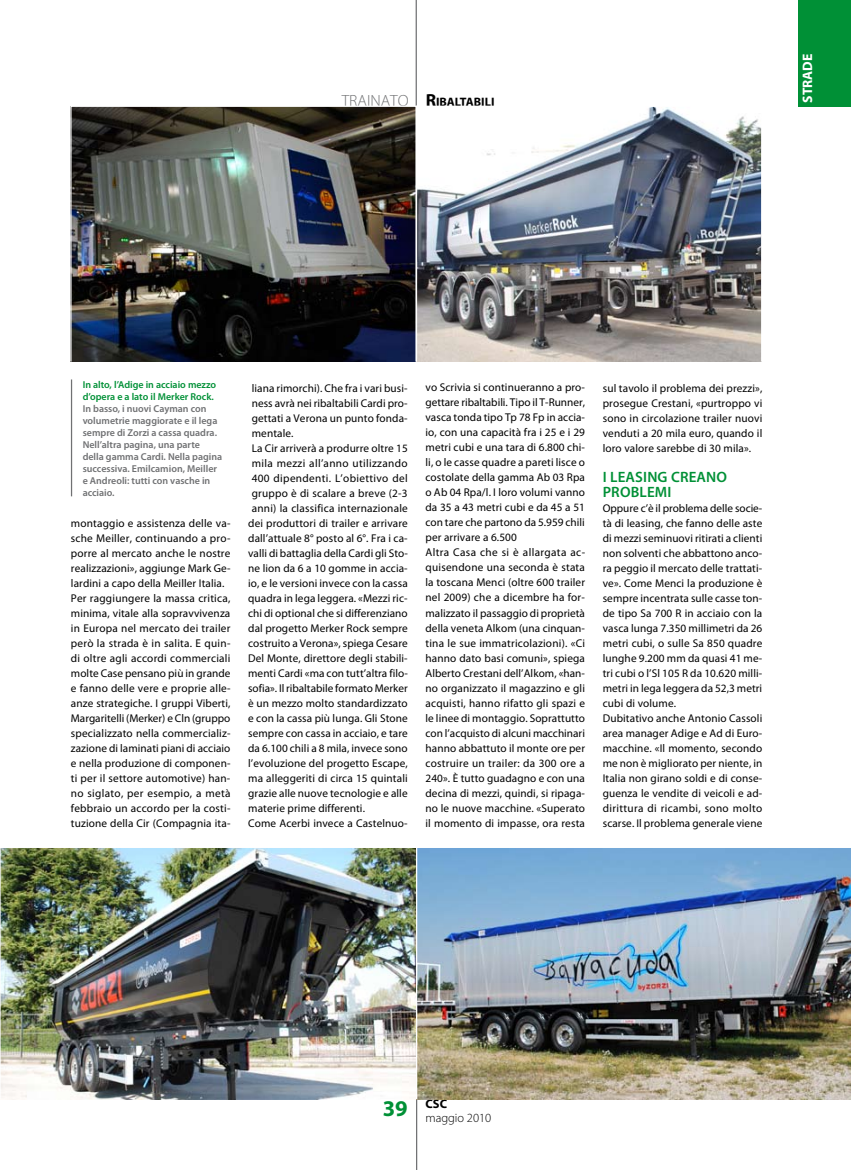
<style>
.page{position:relative;width:851px;height:1170px;background:#fff}
.page>*{position:absolute;margin:0;border:0;box-sizing:border-box;transform-origin:0 0}
.t1{font:700 22.5px "Myriad Pro";color:#009036}
.t2{font:600 15px/15px "Myriad Pro";letter-spacing:.01em;color:#009036}
.t3{font:700 13.75px "Myriad Pro";color:#fff}
.t4{font:300 12.5px "Myriad Pro";color:#000}
.t5{font:700 12.5px "Myriad";color:#000}
.t6{font:700 12.25px "Myriad";color:#000}
.t7{font:11.25px/15px "Myriad Pro";letter-spacing:.01em;color:#000}
.t8{font:11.25px "Myriad Pro";letter-spacing:.03em;color:#000}
.t9{font:600 10px/12px "Myriad Pro";color:#707173}
.t10{font:600 10px/12px "Myriad Pro";color:#009036}
.s1{font-family:"Myriad Pro";font-weight:300;font-size:16.25px;color:#707173}
.s2{font-size:17.5px}
</style>
<div class="page">
<hr style="left:415px;top:0;width:2px;height:106px;background:#707173">
<div style="left:797px;top:0;width:53px;height:106px;background:#009036"></div>
<hr style="left:416px;top:1098px;width:1px;height:71px;background:#707173">
<img style="left:72px;top:108px;width:688px;height:252px">
<div style="left:70px;top:106px;width:346px;height:256px;border:1px solid #fff"></div>
<div style="left:416px;top:106px;width:346px;height:256px;border:1px solid #fff"></div>
<img style="left:2px;top:848px;width:414px;height:249px">
<div style="left:0;top:846px;width:418px;height:253px;border:1px solid #fff"></div>
<img style="left:416px;top:846px;width:434px;height:253px">
<hr style="left:71px;top:379px;width:1px;height:117px;background:#707173">
<p class="t6" style="left:341px;top:96px;width:154px"><span class="s1">TRAINATO</span> <span class="s2">R</span>ibaltabili</p>
<p class="t3" style="left:798px;top:103px;width:51px;rotate:-90deg">STRADE</p>
<p class="t10" style="left:83px;top:378px;width:135px">In alto, l’Adige in acciaio mezzo d’opera e a lato il Merker Rock.</p>
<p class="t9" style="left:83px;top:402px;width:141px">In basso, i nuovi Cayman con volumetrie maggiorate e il lega sempre di Zorzi a cassa quadra.<br>Nell’altra pagina, una parte della gamma Cardi. Nella pagina successiva. Emilcamion, Meiller e Andreoli: tutti con vasche in acciaio.</p>
<p class="t7" style="left:71px;top:515px;width:161px">montaggio e assistenza delle va&shy;sche Meiller, continuando a pro&shy;porre al mercato anche le nostre realizzazioni», aggiunge Mark Ge&shy;lardini a capo della Meiller Italia.<br>Per raggiungere la massa critica, minima, vitale alla sopravvivenza in Europa nel mercato dei trailer però la strada è in salita. E quin&shy;di oltre agli accordi commerciali molte Case pensano più in grande e fanno delle vere e proprie alle&shy;anze strategiche. I gruppi Viberti, Margaritelli (Merker) e Cln (gruppo specializzato nella commercializ&shy;zazione di laminati piani di acciaio e nella produzione di componen&shy;ti per il settore automotive) han&shy;no siglato, per esempio, a metà febbraio un accordo per la costi&shy;tuzione della Cir (Compagnia ita-</p>
<p class="t7" style="left:252px;top:380px;width:157px">liana rimorchi). Che fra i vari busi-</p>
<p class="t7" style="left:252px;top:395px;width:157px">ness avrà nei ribaltabili Cardi pro-</p>
<p class="t7" style="left:252px;top:410px;width:157px">gettati a Verona un punto fonda-</p>
<p class="t7" style="left:252px;top:425px;width:43px">mentale.</p>
<p class="t7" style="left:252px;top:440px;width:157px">La Cir arriverà a produrre oltre 15</p>
<p class="t8" style="left:252px;top:456px;width:157px">mila mezzi all’anno utilizzando</p>
<p class="t8" style="left:252px;top:471px;width:157px">400 dipendenti. L’obiettivo del</p>
<p class="t7" style="left:252px;top:485px;width:157px">gruppo è di scalare a breve (2-3</p>
<p class="t7" style="left:252px;top:500px;width:158px">anni) la classifica internazionale</p>
<p class="t7" style="left:248px;top:515px;width:161px">dei produttori di trailer e arrivare</p>
<p class="t7" style="left:248px;top:530px;width:161px">dall’attuale 8° posto al 6°. Fra i ca-</p>
<p class="t7" style="left:248px;top:545px;width:161px">valli di battaglia della Cardi gli Sto-</p>
<p class="t7" style="left:248px;top:560px;width:161px">ne lion da 6 a 10 gomme in accia-</p>
<p class="t7" style="left:248px;top:575px;width:161px">io, e le versioni invece con la cassa</p>
<p class="t7" style="left:248px;top:590px;width:161px">quadra in lega leggera. «Mezzi ric-</p>
<p class="t7" style="left:248px;top:605px;width:161px">chi di optional che si differenziano</p>
<p class="t7" style="left:248px;top:620px;width:161px">dal progetto Merker Rock sempre</p>
<p class="t7" style="left:248px;top:635px;width:161px">costruito a Verona», spiega Cesare</p>
<p class="t7" style="left:248px;top:650px;width:161px">Del Monte, direttore degli stabili-</p>
<p class="t7" style="left:248px;top:665px;width:161px">menti Cardi «ma con tutt’altra filo-</p>
<p class="t7" style="left:248px;top:680px;width:161px">sofia». Il ribaltabile formato Merker</p>
<p class="t7" style="left:248px;top:695px;width:161px">è un mezzo molto standardizzato</p>
<p class="t7" style="left:248px;top:710px;width:161px">e con la cassa più lunga. Gli Stone</p>
<p class="t7" style="left:248px;top:725px;width:161px">sempre con cassa in acciaio, e tare</p>
<p class="t7" style="left:248px;top:740px;width:161px">da 6.100 chili a 8 mila, invece sono</p>
<p class="t7" style="left:248px;top:755px;width:161px">l’evoluzione del progetto Escape,</p>
<p class="t7" style="left:248px;top:770px;width:161px">ma alleggeriti di circa 15 quintali</p>
<p class="t7" style="left:248px;top:785px;width:161px">grazie alle nuove tecnologie e alle</p>
<p class="t7" style="left:248px;top:800px;width:118px">materie prime differenti.</p>
<p class="t7" style="left:248px;top:815px;width:161px">Come Acerbi invece a Castelnuo-</p>
<p class="t7" style="left:425px;top:380px;width:161px">vo Scrivia si continueranno a pro&shy;gettare ribaltabili. Tipo il T-Runner, vasca tonda tipo Tp 78 Fp in accia&shy;io, con una capacità fra i 25 e i 29 metri cubi e una tara di 6.800 chi&shy;li, o le casse quadre a pareti lisce o costolate della gamma Ab 03 Rpa o Ab 04 Rpa/l. I loro volumi vanno da 35 a 43 metri cubi e da 45 a 51 con tare che partono da 5.959 chili per arrivare a 6.500<br>Altra Casa che si è allargata ac&shy;quisendone una seconda è stata la toscana Menci (oltre 600 trailer nel 2009) che a dicembre ha for&shy;malizzato il passaggio di proprietà della veneta Alkom (una cinquan&shy;tina le sue immatricolazioni). «Ci hanno dato basi comuni», spiega<br>Alberto Crestani dell’Alkom, «han&shy;no organizzato il magazzino e gli acquisti, hanno rifatto gli spazi e le linee di montaggio. Soprattutto con l’acquisto di alcuni macchinari hanno abbattuto il monte ore per costruire un trailer: da 300 ore a<br>240». È tutto guadagno e con una decina di mezzi, quindi, si ripaga&shy;no le nuove macchine. «Superato il momento di impasse, ora resta</p>
<p class="t7" style="left:602px;top:380px;width:161px;text-align:justify">sul tavolo il problema dei prezzi», prosegue Crestani, «purtroppo vi sono in circolazione trailer nuovi venduti a 20 mila euro, quando il loro valore sarebbe di 30 mila».</p>
<h2 class="t2" style="left:602px;top:468px;width:32px">I leasin</h2>
<h2 class="t2" style="left:602px;top:468px;width:126px;text-indent:55px">g creano problemi</h2>
<p class="t7" style="left:602px;top:500px;width:161px">Oppure c’è il problema delle socie&shy;tà di leasing, che fanno delle aste di mezzi seminuovi ritirati a clienti non solventi che abbattono anco&shy;ra peggio il mercato delle trattati&shy;ve». Come Menci la produzione è sempre incentrata sulle casse ton&shy;de tipo Sa 700 R in acciaio con la vasca lunga 7.350 millimetri da 26 metri cubi, o sulle Sa 850 quadre lunghe 9.200 mm da quasi 41 me&shy;tri cubi o l’Sl 105 R da 10.620 milli&shy;metri in lega leggera da 52,3 metri cubi di volume.<br>Dubitativo anche Antonio Cassoli area manager Adige e Ad di Euro&shy;macchine. «Il momento, secondo me non è migliorato per niente, in<br>Italia non girano soldi e di conse&shy;guenza le vendite di veicoli e ad&shy;dirittura di ricambi, sono molto scarse. Il problema generale viene</p>
<h1 class="t1" style="left:383px;top:1093px;width:26px">39</h1>
<p class="t5" style="left:425px;top:1097px;width:23px">CSC</p>
<p class="t4" style="left:425px;top:1111px;width:67px">MAGGIO 2010</p>
</div>
